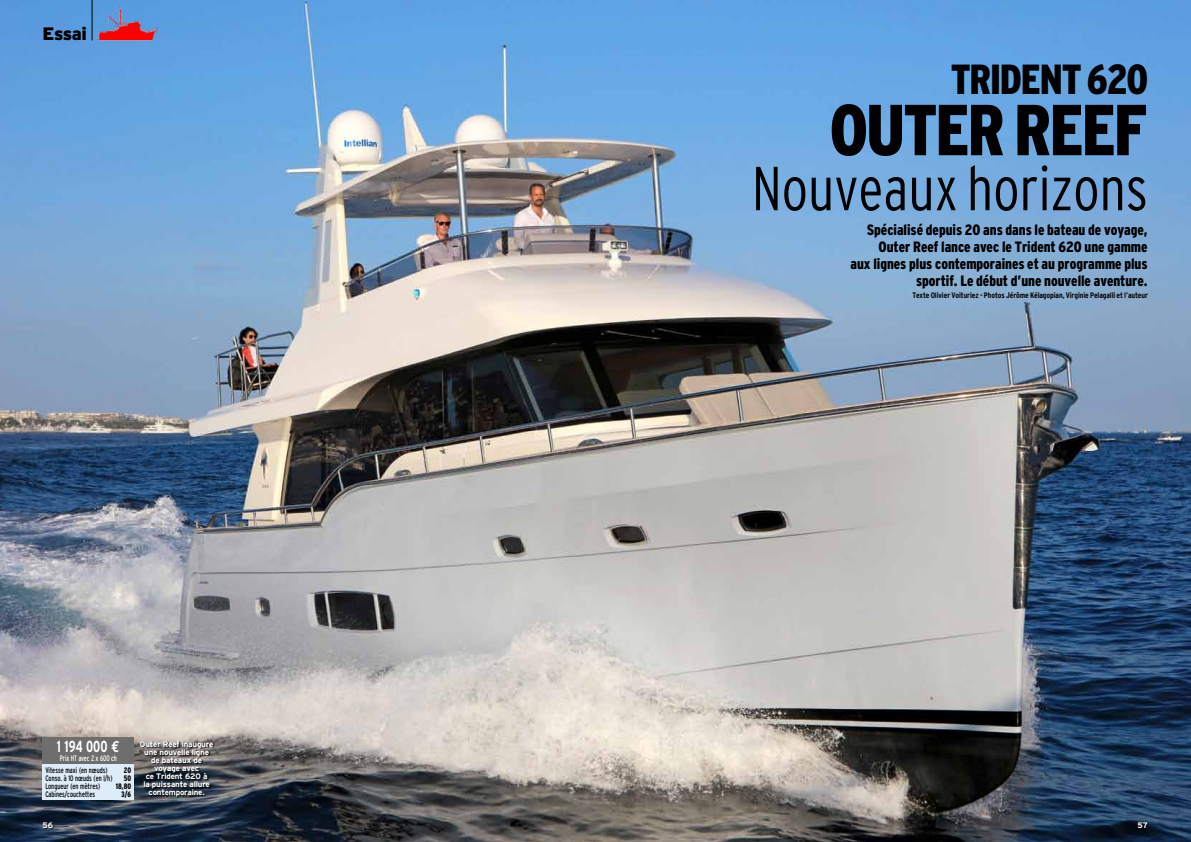
<style>
.page{position:relative;width:1191px;height:842px;background:#fff}
.page>*{position:absolute;margin:0;border:0;box-sizing:border-box;transform-origin:0 0}
.t1{font:900 condensed 72px "Interstate";letter-spacing:-.035em;color:#000;scale:.95 1}
.t2{font:62px "Interstate Light Cond Mono";color:#000;scale:.95 1}
.t3{font:900 condensed 42px "Interstate";letter-spacing:-.035em;color:#000;scale:.95 1}
.t4{font:900 18px "Interstate";color:#000}
.t5{font:700 condensed 16px "Interstate";color:#fff;scale:.85 1}
.t6{font:900 condensed 15px/17px "Interstate";letter-spacing:-.005em;color:#000;text-align:right}
.t7{font:700 8px/8px "Interstate";letter-spacing:-.025em;color:#fff;text-align:center}
.t8{font:condensed 8px "Interstate";color:#000;scale:.85 1}
.t9{font:700 condensed 8px "Interstate";letter-spacing:-.01em;color:#000}
.t10{font:condensed 8px "Interstate";letter-spacing:-.02em;color:#fff;scale:.85 1}
.t11{font:900 condensed 8px "Interstate";color:#000;scale:.85 1}
.s1{font-family:"Euro Mono";font-stretch:normal}
</style>
<div class="page">
<img style="left:0;top:0;width:1191px;height:842px">
<div style="left:43px;top:822px;width:11px;height:7px;background:#000;opacity:.75"></div>
<div style="left:1138px;top:822px;width:11px;height:7px;background:#000;opacity:.75"></div>
<div style="left:43px;top:737px;width:91px;height:27px;background:#6e6e6e"></div>
<div style="left:43px;top:764px;width:91px;height:35px;background:#deebf9"></div>
<hr style="left:92px;top:0;width:1px;height:40px;background:#000">
<div style="left:141px;top:742px;width:73px;height:56px;background:#000;opacity:.75"></div>
<img style="left:94px;top:5px;width:72px;height:41px">
<p class="t4" style="left:43px;top:23px;width:46px">Essai</p>
<p class="t5" style="left:57px;top:738px;width:75px">1 194 000 <span class="s1">€</span></p>
<p class="t10" style="left:60px;top:754px;width:69px">Prix HT avec 2 x 600 ch</p>
<p class="t8" style="left:45px;top:765px;width:75px">Vitesse maxi (en nœuds)</p>
<p class="t11" style="left:124px;top:765px;width:10px">20</p>
<p class="t8" style="left:45px;top:773px;width:80px">Conso. à 10 nœuds (en l/h)</p>
<p class="t11" style="left:124px;top:773px;width:10px">50</p>
<p class="t8" style="left:45px;top:782px;width:66px">Longueur (en mètres)</p>
<p class="t11" style="left:116px;top:782px;width:19px">18,80</p>
<p class="t8" style="left:45px;top:790px;width:60px">Cabines/couchettes</p>
<p class="t11" style="left:121px;top:790px;width:13px">3/6</p>
<p class="t7" style="left:140px;top:740px;width:75px">Outer Reef inaugure une nouvelle ligne de bateaux de voyage avec<br>ce Trident 620 à<br>la puissante allure contemporaine.</p>
<h3 class="t3" style="left:950px;top:56px;width:209px">Trident 620</h3>
<h1 class="t1" style="left:829px;top:90px;width:336px">Outer reef</h1>
<h2 class="t2" style="left:752px;top:154px;width:418px">Nouveaux horizons</h2>
<p class="t6" style="left:850px;top:221px;width:298px">Spécialisé depuis 20 ans dans le bateau de voyage, Outer Reef lance avec le Trident 620 une gamme<br>aux lignes plus contemporaines et au programme plus sportif. Le début d’une nouvelle aventure.</p>
<p class="t9" style="left:912px;top:291px;width:237px">Texte Olivier Voituriez - Photos Jérôme Kélagopian, Virginie Pelagalli et l’auteur</p>
<p class="t7" style="left:43px;top:821px;width:12px">56</p>
<p class="t7" style="left:1137px;top:821px;width:12px">57</p>
</div>
